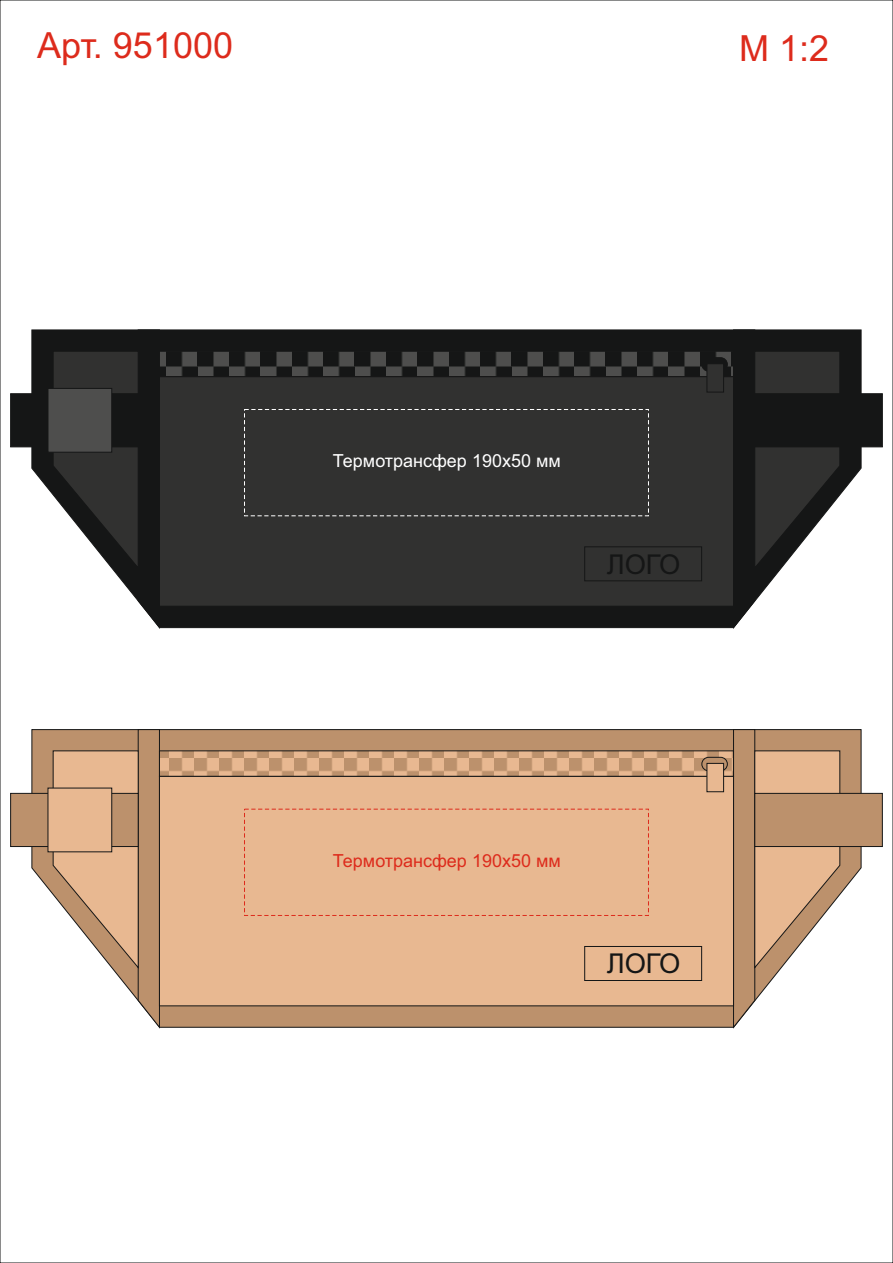
<style>
.page{position:relative;width:893px;height:1263px;background:#fff}
.page>*{position:absolute;margin:0;border:0;box-sizing:border-box;transform-origin:0 0}
.t1{font:36px "Arial";color:#dd2b1c}
.t2{font:27.3px "Arial";color:#151616}
.t3{font:18px "Arial";color:#fff}
.t4{font:18px "Arial";color:#dd2b1c}
</style>
<div class="page">
<svg style="left:10px;top:329px;width:873px;height:300px;background:#444443"></svg>
<div style="left:244px;top:409px;width:405px;height:107px;border:1px dashed #fff"></div>
<svg style="left:10px;top:729px;width:873px;height:300px;background:#dab392"></svg>
<div style="left:244px;top:809px;width:405px;height:107px;border:1px dashed #dd2b1c"></div>
<h1 class="t1" style="left:37px;top:31px;width:197px">Арт. 951000</h1>
<h1 class="t1" style="left:739px;top:35px;width:92px">М 1:2</h1>
<p class="t3" style="left:333px;top:454px;width:229px">Термотрансфер 190х50 мм</p>
<h2 class="t2" style="left:607px;top:554px;width:75px">ЛОГО</h2>
<p class="t4" style="left:333px;top:854px;width:229px">Термотрансфер 190х50 мм</p>
<h2 class="t2" style="left:607px;top:953px;width:75px">ЛОГО</h2>
</div>
